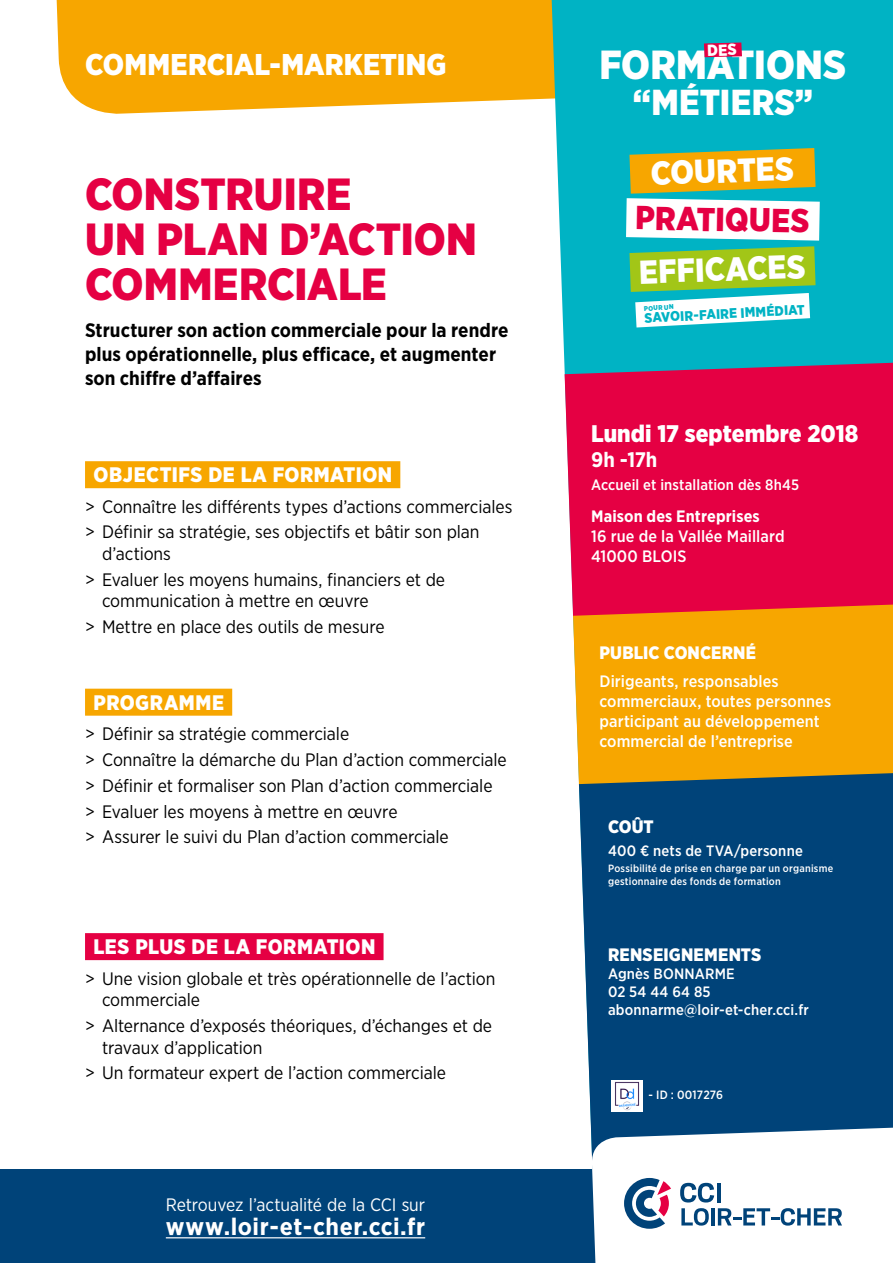
<style>
.page{position:relative;width:893px;height:1263px;background:#fff}
.page>*{position:absolute;margin:0;border:0;box-sizing:border-box;transform-origin:0 0}
.t1{font:900 45px/45px "Gotham Narrow";color:#e50043}
.t2{font:900 40.65px "Gotham Narrow";color:#fff}
.t3{font:900 36.15px "Gotham Narrow";letter-spacing:.005em;color:#fff}
.t4{font:900 33.15px "Gotham Narrow";color:#fff}
.t5{font:900 33.15px "Gotham Narrow";color:#e50043}
.t6{font:900 30px "Gotham Narrow";color:#fff}
.t7{font:700 24px "Gotham Narrow";letter-spacing:.02em;color:#fff}
.t8{font:900 24px "Gotham Narrow";letter-spacing:.005em;color:#fff}
.t9{font:900 21px "Gotham Narrow";letter-spacing:.025em;color:#fff}
.t10{font:700 21px "Gotham Narrow";color:#fff}
.t11{font:700 19.5px/24px "Gotham Narrow";letter-spacing:.005em;color:#000}
.t12{font:18px/25.8px "Gotham Narrow";letter-spacing:-.005em;color:#000}
.t13{font:900 18px "Gotham Narrow";letter-spacing:.01em;color:#fff}
.t14{font:18px "Gotham Narrow";letter-spacing:-.01em;color:#fff}
.t15{font:500 16.5px/19.8px "Gotham Narrow";letter-spacing:.005em;color:#fff}
.t16{font:700 16.5px "Gotham Narrow";letter-spacing:.005em;color:#fff}
.t17{font:500 15px/18px "Gotham Narrow";letter-spacing:.01em;color:#fff}
.t18{font:900 13.8px "Gotham Narrow";color:#00b3c4}
.t19{font:500 12px "Gotham Narrow";letter-spacing:.01em;color:#fff}
.t20{font:500 10.5px/12.6px "Gotham Narrow";letter-spacing:.02em;color:#fff}
.t21{font:900 6.9px "Gotham Narrow";color:#00b3c4}
</style>
<div class="page">
<svg style="left:56px;top:0;width:494px;height:114px;background:#f7ac13"></svg>
<div style="left:550px;top:0;width:343px;height:384px;background:#00b3c4"></div>
<div style="left:565px;top:363px;width:328px;height:250px;background:#e50043"></div>
<div style="left:573px;top:605px;width:320px;height:180px;background:#f7a600"></div>
<div style="left:579px;top:773px;width:314px;height:355px;background:#004379"></div>
<div style="left:85px;top:461px;width:315px;height:27px;background:#f7a600"></div>
<div style="left:85px;top:689px;width:147px;height:27px;background:#f7a600"></div>
<div style="left:85px;top:933px;width:299px;height:27px;background:#e50043"></div>
<div style="left:0;top:1169px;width:836px;height:94px;background:#004379"></div>
<svg style="left:591px;top:1126px;width:302px;height:137px"></svg>
<hr style="left:166px;top:1237px;width:259px;height:1px;background:#fff">
<svg style="left:626px;top:148px;width:194px;height:179px"></svg>
<div style="left:611px;top:1080px;width:31px;height:31px;background:#fff"></div>
<img style="left:615px;top:1081px;width:25px;height:30px">
<svg style="left:704px;top:43px;width:38px;height:14px"></svg>
<h3 class="t6" style="left:85px;top:45px;width:363px">COMMERCIAL-MARKETING</h3>
<h1 class="t1" style="left:85px;top:171px;width:393px">CONSTRUIRE<br>UN PLAN D’ACTION<br>COMMERCIALE</h1>
<p class="t11" style="left:85px;top:318px;width:425px">Structurer son action commerciale pour la rendre plus opérationnelle, plus efficace, et augmenter son chiffre d’affaires</p>
<p class="t9" style="left:94px;top:461px;width:300px">OBJECTIFS DE LA FORMATION</p>
<p class="t12" style="left:85px;top:493px;width:429px">&gt; Connaître les différents types d’actions commerciales &gt; Définir sa stratégie, ses objectifs et bâtir son plan</p>
<p class="t12" style="left:85px;top:540px;width:362px;text-indent:17px">d’actions<br>&gt; Evaluer les moyens humains, financiers et de</p>
<p class="t12" style="left:85px;top:588px;width:301px;text-align:center">communication à mettre en œuvre<br>&gt; Mettre en place des outils de mesure</p>
<p class="t9" style="left:94px;top:689px;width:132px">PROGRAMME</p>
<p class="t12" style="left:85px;top:720px;width:423px">&gt; Définir sa stratégie commerciale<br>&gt; Connaître la démarche du Plan d’action commerciale &gt; Définir et formaliser son Plan d’action commerciale &gt; Evaluer les moyens à mettre en œuvre<br>&gt; Assurer le suivi du Plan d’action commerciale</p>
<p class="t9" style="left:94px;top:933px;width:283px">LES PLUS DE LA FORMATION</p>
<p class="t12" style="left:102px;top:967px;width:395px;line-height:21.6px;text-indent:-17px">&gt; Une vision globale et très opérationnelle de l’action commerciale</p>
<p class="t12" style="left:102px;top:1014px;width:392px;line-height:21.6px;text-indent:-17px">&gt; Alternance d’exposés théoriques, d’échanges et de travaux d’application</p>
<p class="t12" style="left:85px;top:1060px;width:362px">&gt; Un formateur expert de l’action commerciale</p>
<p class="t14" style="left:166px;top:1194px;width:261px">Retrouvez l’actualité de la CCI sur</p>
<h3 class="t7" style="left:166px;top:1211px;width:261px">www.loir-et-cher.cci.fr</h3>
<h2 class="t2" style="left:600px;top:38px;width:248px">FORMATIONS</h2>
<h3 class="t3" style="left:633px;top:79px;width:182px">“MÉTIERS”</h3>
<h3 class="t4" style="left:650px;top:151px;width:145px;rotate:-2deg">COURTES</h3>
<h3 class="t5" style="left:636px;top:196px;width:176px;rotate:1deg">PRATIQUES</h3>
<h3 class="t4" style="left:638px;top:250px;width:168px;rotate:-2deg">EFFICACES</h3>
<p class="t18" style="left:644px;top:309px;width:162px;rotate:-3deg">SAVOIR-FAIRE IMMÉDIAT</p>
<p class="t21" style="left:644px;top:304px;width:31px;rotate:-3deg">POUR UN</p>
<h3 class="t8" style="left:591px;top:418px;width:269px">Lundi 17 septembre 2018</h3>
<p class="t10" style="left:591px;top:446px;width:68px">9h -17h</p>
<p class="t17" style="left:591px;top:475px;width:210px">Accueil et installation dès 8h45</p>
<p class="t16" style="left:591px;top:506px;width:170px">Maison des Entreprises</p>
<p class="t15" style="left:591px;top:526px;width:195px">16 rue de la Vallée Maillard<br>41000 BLOIS</p>
<p class="t13" style="left:600px;top:641px;width:158px">PUBLIC CONCERNÉ</p>
<p class="t15" style="left:600px;top:671px;width:233px">Dirigeants, responsables commerciaux, toutes personnes participant au développement commercial de l’entreprise</p>
<p class="t13" style="left:608px;top:815px;width:47px">COÛT</p>
<p class="t17" style="left:608px;top:841px;width:196px">400 € nets de TVA/personne</p>
<p class="t20" style="left:608px;top:862px;width:227px">Possibilité de prise en charge par un organisme gestionnaire des fonds de formation</p>
<p class="t13" style="left:608px;top:943px;width:155px">RENSEIGNEMENTS</p>
<p class="t17" style="left:608px;top:964px;width:202px">Agnès BONNARME<br>02 54 44 64 85 abonnarme@loir-et-cher.cci.fr</p>
<p class="t19" style="left:648px;top:1087px;width:76px">- ID : 0017276</p>
</div>
